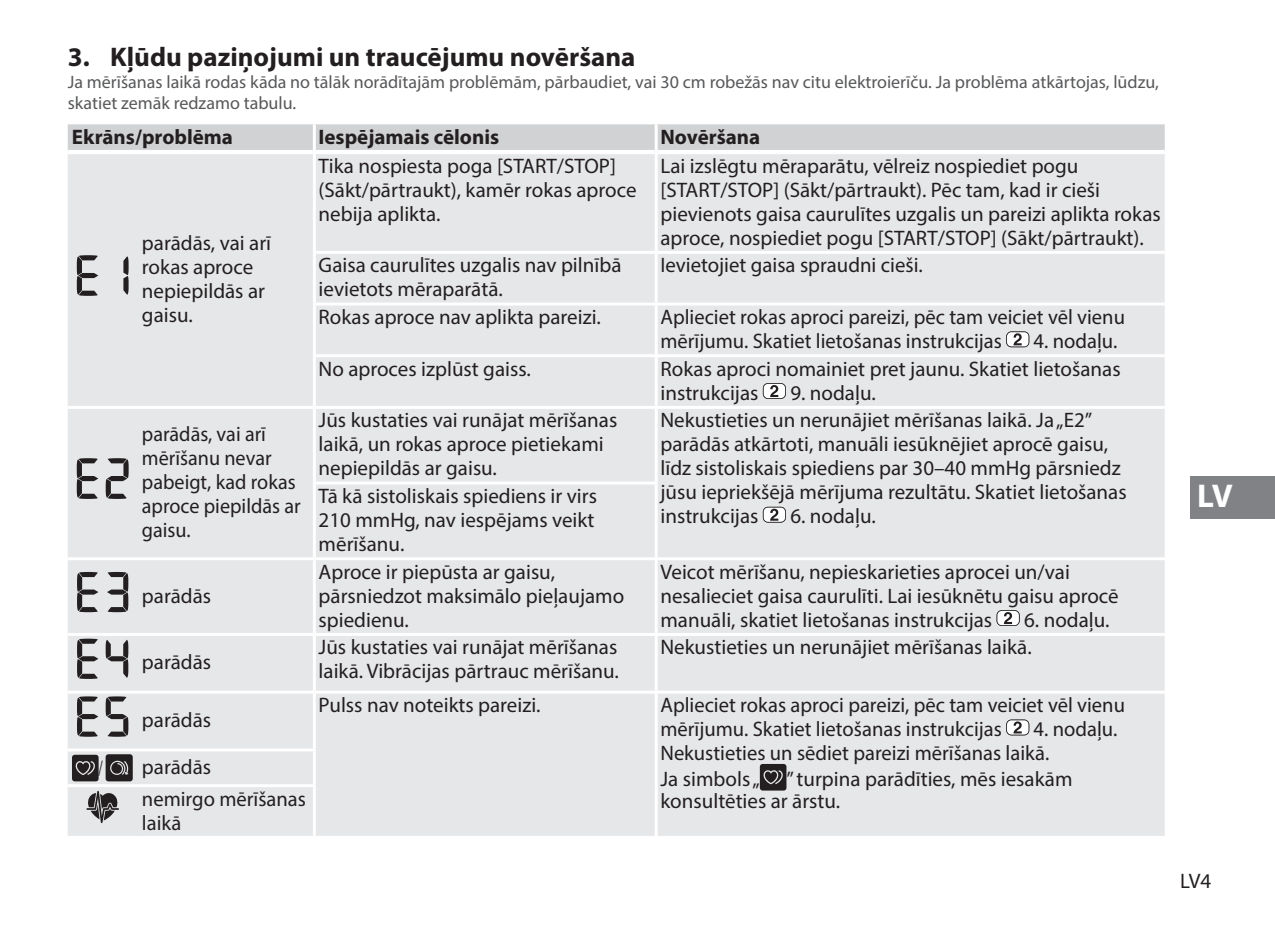
<style>
.page{position:relative;width:1275px;height:936px;background:#fff}
.page>*{position:absolute;margin:0;border:0;box-sizing:border-box;transform-origin:0 0}
.t1{font:700 33px "Myriad Pro";color:#fff}
.t2{font:700 27px "Myriad Pro";color:#231f20}
.t3{font:21px/24px "Myriad Pro";color:#231f20}
.t4{font:21px/24px "Myriad Pro";color:#231f20;scale:.96 1}
.t5{font:700 21px "Myriad Pro";color:#231f20}
.t6{font:21px "Myriad Pro";color:#231f20;scale:.6 1}
.t7{font:18px/21px "Myriad Pro";color:#57585a}
</style>
<div class="page">
<div style="left:1190px;top:476px;width:85px;height:43px;background:#808285"></div>
<div style="left:68px;top:124px;width:1097px;height:26px;background:#d1d2d4"></div>
<div style="left:68px;top:154px;width:1097px;height:682px;background:#e6e7e9"></div>
<hr style="left:313px;top:124px;width:3px;height:28px;background:#fff">
<hr style="left:655px;top:124px;width:3px;height:28px;background:#fff">
<hr style="left:313px;top:251px;width:852px;height:3px;background:#fff">
<hr style="left:313px;top:303px;width:852px;height:3px;background:#fff">
<hr style="left:313px;top:354px;width:852px;height:3px;background:#fff">
<hr style="left:314px;top:406px;width:851px;height:3px;background:#fff">
<hr style="left:313px;top:482px;width:345px;height:3px;background:#fff">
<hr style="left:314px;top:557px;width:851px;height:3px;background:#fff">
<hr style="left:314px;top:633px;width:851px;height:3px;background:#fff">
<hr style="left:314px;top:691px;width:851px;height:3px;background:#fff">
<hr style="left:655px;top:152px;width:3px;height:99px;background:#fff">
<hr style="left:655px;top:254px;width:3px;height:49px;background:#fff">
<hr style="left:655px;top:306px;width:3px;height:48px;background:#fff">
<hr style="left:655px;top:357px;width:3px;height:49px;background:#fff">
<hr style="left:655px;top:409px;width:3px;height:73px;background:#fff">
<hr style="left:655px;top:485px;width:3px;height:72px;background:#fff">
<hr style="left:655px;top:560px;width:3px;height:73px;background:#fff">
<hr style="left:655px;top:636px;width:3px;height:55px;background:#fff">
<hr style="left:655px;top:694px;width:3px;height:56px;background:#fff">
<hr style="left:655px;top:750px;width:3px;height:36px;background:#fff">
<hr style="left:655px;top:786px;width:3px;height:50px;background:#fff">
<hr style="left:313px;top:152px;width:3px;height:99px;background:#fff">
<hr style="left:313px;top:254px;width:3px;height:49px;background:#fff">
<hr style="left:313px;top:306px;width:3px;height:48px;background:#fff">
<hr style="left:313px;top:357px;width:3px;height:49px;background:#fff">
<hr style="left:68px;top:406px;width:246px;height:3px;background:#fff">
<hr style="left:313px;top:409px;width:3px;height:73px;background:#fff">
<hr style="left:313px;top:485px;width:3px;height:72px;background:#fff">
<hr style="left:68px;top:557px;width:246px;height:3px;background:#fff">
<hr style="left:313px;top:560px;width:3px;height:73px;background:#fff">
<hr style="left:68px;top:633px;width:246px;height:3px;background:#fff">
<hr style="left:313px;top:636px;width:3px;height:55px;background:#fff">
<hr style="left:68px;top:691px;width:246px;height:3px;background:#fff">
<hr style="left:313px;top:694px;width:3px;height:55px;background:#fff">
<hr style="left:68px;top:749px;width:248px;height:2px;background:#fff">
<hr style="left:313px;top:751px;width:3px;height:33px;background:#fff">
<hr style="left:68px;top:784px;width:248px;height:3px;background:#fff">
<hr style="left:313px;top:787px;width:3px;height:49px;background:#fff">
<svg style="left:77px;top:255px;width:21px;height:41px"></svg>
<svg style="left:123px;top:256px;width:6px;height:39px"></svg>
<svg style="left:1006px;top:331px;width:23px;height:16px"></svg>
<svg style="left:763px;top:383px;width:23px;height:16px"></svg>
<svg style="left:77px;top:458px;width:21px;height:41px"></svg>
<svg style="left:106px;top:458px;width:23px;height:41px"></svg>
<svg style="left:763px;top:507px;width:23px;height:16px"></svg>
<svg style="left:77px;top:572px;width:21px;height:40px"></svg>
<svg style="left:107px;top:572px;width:21px;height:40px"></svg>
<svg style="left:997px;top:610px;width:23px;height:16px"></svg>
<svg style="left:77px;top:639px;width:21px;height:40px"></svg>
<svg style="left:106px;top:640px;width:22px;height:38px"></svg>
<svg style="left:77px;top:696px;width:21px;height:41px"></svg>
<svg style="left:106px;top:696px;width:22px;height:41px"></svg>
<svg style="left:1006px;top:720px;width:23px;height:15px"></svg>
<svg style="left:760px;top:764px;width:26px;height:27px"></svg>
<svg style="left:72px;top:755px;width:27px;height:26px"></svg>
<svg style="left:106px;top:754px;width:27px;height:27px"></svg>
<svg style="left:87px;top:791px;width:32px;height:32px"></svg>
<p class="t2" style="left:68px;top:47px;width:569px">3. Kļūdu paziņojumi un traucējumu novēršana</p>
<p class="t7" style="left:68px;top:73px;width:1093px">Ja mērīšanas laikā rodas kāda no tālāk norādītajām problēmām, pārbaudiet, vai 30 cm robežās nav citu elektroierīču. Ja problēma atkārtojas, lūdzu, skatiet zemāk redzamo tabulu.</p>
<p class="t5" style="left:72px;top:129px;width:163px">Ekrāns/problēma</p>
<p class="t5" style="left:319px;top:129px;width:182px">Iespējamais cēlonis</p>
<p class="t5" style="left:660px;top:129px;width:101px">Novēršana</p>
<p class="t3" style="left:142px;top:233px;width:131px">parādās, vai arī rokas aproce nepiepildās ar gaisu.</p>
<p class="t4" style="left:142px;top:424px;width:167px">parādās, vai arī mērīšanu nevar pabeigt, kad rokas aproce piepildās ar gaisu.</p>
<p class="t3" style="left:142px;top:585px;width:71px">parādās</p>
<p class="t3" style="left:142px;top:652px;width:71px">parādās</p>
<p class="t3" style="left:142px;top:710px;width:71px">parādās</p>
<p class="t6" style="left:99px;top:760px;width:9px">/</p>
<p class="t3" style="left:142px;top:753px;width:166px;line-height:31.8px">parādās<br>nemirgo mērīšanas</p>
<p class="t3" style="left:142px;top:812px;width:41px">laikā</p>
<p class="t3" style="left:319px;top:155px;width:319px">Tika nospiesta poga [START/STOP] (Sākt/pārtraukt), kamēr rokas aproce nebija aplikta.</p>
<p class="t3" style="left:660px;top:155px;width:502px">Lai izslēgtu mēraparātu, vēlreiz nospiediet pogu [START/STOP] (Sākt/pārtraukt). Pēc tam, kad ir cieši pievienots gaisa caurulītes uzgalis un pareizi aplikta rokas aproce, nospiediet pogu [START/STOP] (Sākt/pārtraukt).</p>
<p class="t3" style="left:319px;top:255px;width:304px">Gaisa caurulītes uzgalis nav pilnībā ievietots mēraparātā.</p>
<p class="t3" style="left:660px;top:255px;width:264px">Ievietojiet gaisa spraudni cieši.</p>
<p class="t3" style="left:319px;top:307px;width:284px">Rokas aproce nav aplikta pareizi.</p>
<p class="t3" style="left:660px;top:307px;width:466px">Aplieciet rokas aproci pareizi, pēc tam veiciet vēl vienu mērījumu. Skatiet lietošanas instrukcijas</p>
<p class="t3" style="left:1034px;top:331px;width:85px">4. nodaļu.</p>
<p class="t3" style="left:319px;top:358px;width:214px">No aproces izplūst gaiss.</p>
<p class="t3" style="left:660px;top:358px;width:462px">Rokas aproci nomainiet pret jaunu. Skatiet lietošanas instrukcijas</p>
<p class="t3" style="left:790px;top:382px;width:87px">9. nodaļu.</p>
<p class="t3" style="left:319px;top:410px;width:300px">Jūs kustaties vai runājat mērīšanas laikā, un rokas aproce pietiekami nepiepildās ar gaisu.</p>
<p class="t3" style="left:660px;top:410px;width:468px">Nekustieties un nerunājiet mērīšanas laikā. Ja „E2” parādās atkārtoti, manuāli iesūknējiet aprocē gaisu, līdz sistoliskais spiediens par 30–40 mmHg pārsniedz jūsu iepriekšējā mērījuma rezultātu. Skatiet lietošanas instrukcijas</p>
<p class="t3" style="left:319px;top:486px;width:280px">Tā kā sistoliskais spiediens ir virs<br>210 mmHg, nav iespējams veikt mērīšanu.</p>
<p class="t3" style="left:790px;top:506px;width:87px">6. nodaļu.</p>
<p class="t3" style="left:319px;top:561px;width:307px">Aproce ir piepūsta ar gaisu, pārsniedzot maksimālo pieļaujamo spiedienu.</p>
<p class="t3" style="left:660px;top:561px;width:460px">Veicot mērīšanu, nepieskarieties aprocei un/vai nesalieciet gaisa caurulīti. Lai iesūknētu gaisu aprocē manuāli, skatiet lietošanas instrukcijas</p>
<p class="t3" style="left:1024px;top:609px;width:87px">6. nodaļu.</p>
<p class="t3" style="left:319px;top:637px;width:302px">Jūs kustaties vai runājat mērīšanas laikā. Vibrācijas pārtrauc mērīšanu.</p>
<p class="t3" style="left:660px;top:637px;width:373px">Nekustieties un nerunājiet mērīšanas laikā.</p>
<p class="t3" style="left:319px;top:695px;width:224px">Pulss nav noteikts pareizi.</p>
<p class="t3" style="left:660px;top:695px;width:466px">Aplieciet rokas aproci pareizi, pēc tam veiciet vēl vienu mērījumu. Skatiet lietošanas instrukcijas</p>
<p class="t3" style="left:660px;top:719px;width:458px;text-indent:373px">4. nodaļu.<br>Nekustieties un sēdiet pareizi mērīšanas laikā.<br>Ja simbols „</p>
<p class="t3" style="left:660px;top:769px;width:414px;line-height:22.5px;text-indent:126px">” turpina parādīties, mēs iesakām konsultēties ar ārstu.</p>
<h1 class="t1" style="left:1197px;top:484px;width:37px">LV</h1>
<p class="t3" style="left:1180px;top:870px;width:33px">LV4</p>
</div>
